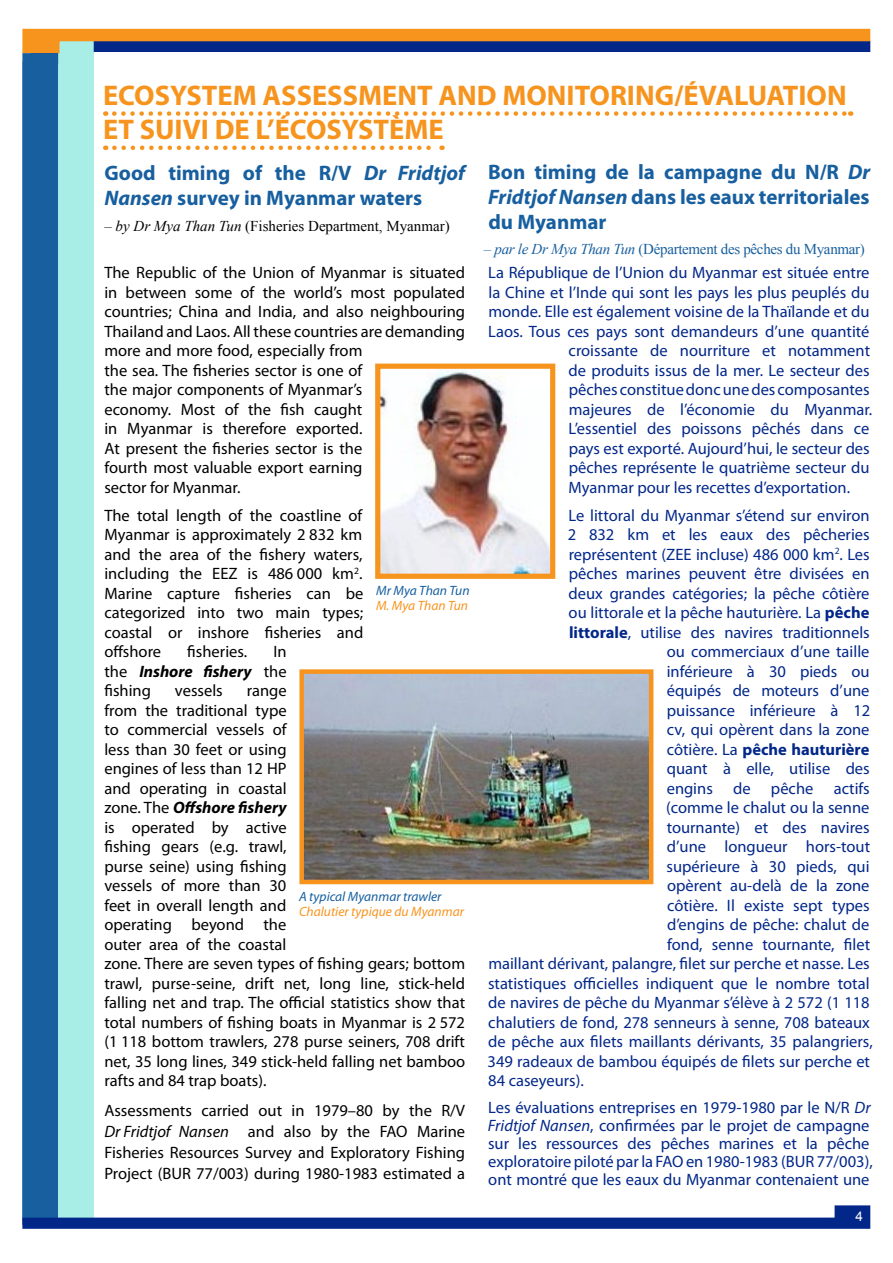
<style>
.page{position:relative;width:893px;height:1263px;background:#fff}
.page>*{position:absolute;margin:0;border:0;box-sizing:border-box;transform-origin:0 0}
.t1{font:700 28.5px/34.2px "Myriad Pro";color:#f7941e}
.t2{font:700 21px/25.2px "Myriad Pro";color:#175f9f}
.t3{font:16.5px/18px "Myriad Pro";color:#022789}
.t4{font:16.5px/19.5px "Myriad Pro";color:#000;text-align:justify}
.t5{font:700 16.5px "Myriad Pro";color:#022789}
.t6{font:15px "Times New Roman";letter-spacing:-.02em;color:#175f9f}
.t7{font:15px "Times New Roman";color:#000}
.t8{font:italic 13.5px "Myriad Pro";color:#f7941e}
.t9{font:italic 13.5px "Myriad Pro";color:#175f9f}
.t10{font:13.5px "Arial";color:#fff}
.s1{font-style:italic}
.s2{font-weight:700}
.s3{font-weight:400}
.s4{font-weight:700;font-style:italic}
</style>
<div class="page">
<div style="left:58px;top:37px;width:36px;height:1182px;background:#a8eee6"></div>
<svg style="left:22px;top:28px;width:849px;height:36px"></svg>
<div style="left:22px;top:53px;width:36px;height:1172px;background:#175f9f"></div>
<svg style="left:22px;top:1205px;width:848px;height:24px"></svg>
<svg style="left:114px;top:111px;width:737px;height:5px"></svg>
<svg style="left:114px;top:146px;width:329px;height:4px"></svg>
<img style="left:304px;top:674px;width:344px;height:205px">
<div style="left:299px;top:669px;width:354px;height:215px;border:4px solid #f7941e"></div>
<img style="left:381px;top:370px;width:168px;height:203px">
<div style="left:375px;top:364px;width:180px;height:215px;border:5px solid #f7941e"></div>
<h1 class="t1" style="left:103px;top:77px;width:745px">ECOSYSTEM ASSESSMENT AND MONITORING/ÉVALUATION<br>ET SUIVI DE L’ÉCOSYSTÈME</h1>
<p class="t2" style="left:104px;top:159px;width:362px">Good timing of the R/V <span class="s1">Dr Fridtjof<br>Nansen</span> survey in Myanmar waters</p>
<p class="t7" style="left:104px;top:216px;width:347px"><span class="s1">– by Dr Mya Than Tun</span> (Fisheries Department, Myanmar)</p>
<p class="t4" style="left:104px;top:262px;width:362px;text-align:left">The Republic of the Union of Myanmar is situated in between some of the world’s most populated countries; China and India, and also neighbouring Thailand and Laos. All these countries are demanding more and more food, especially from<br>the sea. The fisheries sector is one of<br>the major components of Myanmar’s<br>economy. Most of the fish caught<br>in Myanmar is therefore exported.<br>At present the fisheries sector is the<br>fourth most valuable export earning<br>sector for Myanmar.</p>
<p class="t4" style="left:104px;top:505px;width:260px">The total length of the coastline of Myanmar is approximately 2 832 km and the area of the fishery waters, including the EEZ is 486 000 km<sup>2</sup>.<br>Marine capture fisheries can be categorized into two main types; coastal or inshore fisheries and offshore</p>
<p class="t2" style="left:488px;top:159px;width:384px;text-align:justify">Bon timing de la campagne du N/R <span class="s1">Dr Fridtjof Nansen</span> dans les eaux territoriales du Myanmar</p>
<p class="t6" style="left:484px;top:239px;width:382px"><span class="s1">– par le Dr Mya Than Tun</span> (Département des pêches du Myanmar)</p>
<p class="t3" style="left:488px;top:263px;width:383px">La République de l’Union du Myanmar est située entre</p>
<p class="t3" style="left:488px;top:283px;width:383px">la Chine et l’Inde qui sont les pays les plus peuplés du</p>
<p class="t3" style="left:488px;top:302px;width:383px">monde. Elle est également voisine de la Thaïlande et du</p>
<p class="t3" style="left:488px;top:322px;width:383px">Laos. Tous ces pays sont demandeurs d’une quantité</p>
<p class="t3" style="left:569px;top:341px;width:303px">croissante de nourriture et notamment</p>
<p class="t3" style="left:569px;top:361px;width:303px">de produits issus de la mer. Le secteur des</p>
<p class="t3" style="left:569px;top:380px;width:303px">pêches constitue donc une des composantes</p>
<p class="t3" style="left:569px;top:400px;width:305px">majeures de l’économie du Myanmar.</p>
<p class="t3" style="left:569px;top:419px;width:302px">L’essentiel des poissons pêchés dans ce</p>
<p class="t3" style="left:569px;top:439px;width:303px">pays est exporté. Aujourd’hui, le secteur des</p>
<p class="t3" style="left:569px;top:458px;width:302px">pêches représente le quatrième secteur du</p>
<p class="t3" style="left:568px;top:478px;width:283px">Myanmar pour les recettes d’exportation.</p>
<p class="t3" style="left:569px;top:506px;width:303px">Le littoral du Myanmar s’étend sur environ</p>
<p class="t3" style="left:568px;top:525px;width:304px">2 832 km et les eaux des pêcheries</p>
<p class="t3" style="left:569px;top:545px;width:303px">représentent (ZEE incluse) 486 000 km<sup>2</sup>. Les</p>
<p class="t3" style="left:569px;top:564px;width:302px">pêches marines peuvent être divisées en</p>
<p class="t3" style="left:569px;top:584px;width:302px">deux grandes catégories; la pêche côtière</p>
<p class="t3" style="left:569px;top:603px;width:302px">ou littorale et la pêche hauturière. La <span class="s2">pêche</span></p>
<p class="t3" style="left:569px;top:623px;width:302px"><span class="s2">littorale</span>, utilise des navires traditionnels</p>
<p class="t3" style="left:667px;top:642px;width:204px">ou commerciaux d’une taille</p>
<p class="t3" style="left:667px;top:662px;width:204px">inférieure à 30 pieds ou</p>
<p class="t3" style="left:667px;top:681px;width:204px">équipés de moteurs d’une</p>
<p class="t3" style="left:667px;top:701px;width:205px">puissance inférieure à 12</p>
<p class="t3" style="left:667px;top:720px;width:204px">cv, qui opèrent dans la zone</p>
<p class="t5" style="left:667px;top:738px;width:204px"><span class="s3">côtière. La</span> pêche hauturière</p>
<p class="t3" style="left:667px;top:759px;width:204px">quant à elle, utilise des</p>
<p class="t3" style="left:667px;top:779px;width:205px">engins de pêche actifs</p>
<p class="t3" style="left:666px;top:798px;width:205px">(comme le chalut ou la senne</p>
<p class="t3" style="left:667px;top:818px;width:205px">tournante) et des navires</p>
<p class="t3" style="left:667px;top:837px;width:205px">d’une longueur hors-tout</p>
<p class="t3" style="left:666px;top:857px;width:205px">supérieure à 30 pieds, qui</p>
<p class="t3" style="left:667px;top:876px;width:204px">opèrent au-delà de la zone</p>
<p class="t3" style="left:667px;top:896px;width:204px">côtière. Il existe sept types</p>
<p class="t3" style="left:667px;top:915px;width:204px">d’engins de pêche: chalut de</p>
<p class="t3" style="left:667px;top:935px;width:204px">fond, senne tournante, filet</p>
<p class="t3" style="left:488px;top:954px;width:383px">maillant dérivant, palangre, filet sur perche et nasse. Les</p>
<p class="t3" style="left:488px;top:974px;width:383px">statistiques officielles indiquent que le nombre total</p>
<p class="t3" style="left:488px;top:993px;width:383px">de navires de pêche du Myanmar s’élève à 2 572 (1 118</p>
<p class="t3" style="left:488px;top:1013px;width:383px">chalutiers de fond, 278 senneurs à senne, 708 bateaux</p>
<p class="t3" style="left:488px;top:1032px;width:386px">de pêche aux filets maillants dérivants, 35 palangriers,</p>
<p class="t3" style="left:488px;top:1052px;width:384px">349 radeaux de bambou équipés de filets sur perche et</p>
<p class="t3" style="left:488px;top:1071px;width:97px">84 caseyeurs).</p>
<p class="t3" style="left:488px;top:1098px;width:386px">Les évaluations entreprises en 1979-1980 par le N/R <span class="s1">Dr Fridtjof Nansen</span>, confirmées par le projet de campagne sur les ressources des pêches marines et la pêche exploratoire piloté par la FAO en 1980-1983 (BUR 77/003), ont montré que les eaux du Myanmar contenaient une</p>
<p class="t9" style="left:376px;top:582px;width:95px">Mr Mya Than Tun</p>
<p class="t8" style="left:376px;top:597px;width:93px">M. Mya Than Tun</p>
<p class="t4" style="left:187px;top:641px;width:61px">fisheries.</p>
<p class="t4" style="left:104px;top:641px;width:184px;text-indent:169px">In the <span class="s4">Inshore fishery</span> the fishing</p>
<p class="t4" style="left:175px;top:680px;width:49px">vessels</p>
<p class="t4" style="left:104px;top:680px;width:362px;text-align:left;text-indent:142px">range<br>from the traditional type<br>to commercial vessels of<br>less than 30 feet or using<br>engines of less than 12 HP<br>and operating in coastal<br>zone. The <span class="s4">Offshore fishery<br></span>is operated by active<br>fishing gears (e.g. trawl,<br>purse seine) using fishing<br>vessels of more than 30<br>feet in overall length and<br>operating beyond the<br>outer area of the coastal<br>zone. There are seven types of fishing gears; bottom trawl, purse-seine, drift net, long line, stick-held falling net and trap. The official statistics show that total numbers of fishing boats in Myanmar is 2 572 (1 118 bottom trawlers, 278 purse seiners, 708 drift net, 35 long lines, 349 stick-held falling net bamboo rafts and 84 trap boats).</p>
<p class="t4" style="left:104px;top:1099px;width:362px;line-height:21px">Assessments carried out in 1979–80 by the R/V <span class="s1">Dr Fridtjof Nansen</span> and also by the FAO Marine Fisheries Resources Survey and Exploratory Fishing Project (BUR 77/003) during 1980-1983 estimated a</p>
<p class="t9" style="left:299px;top:888px;width:144px">A typical Myanmar trawler</p>
<p class="t8" style="left:299px;top:903px;width:166px">Chalutier typique du Myanmar</p>
<p class="t10" style="left:855px;top:1207px;width:9px">4</p>
</div>
